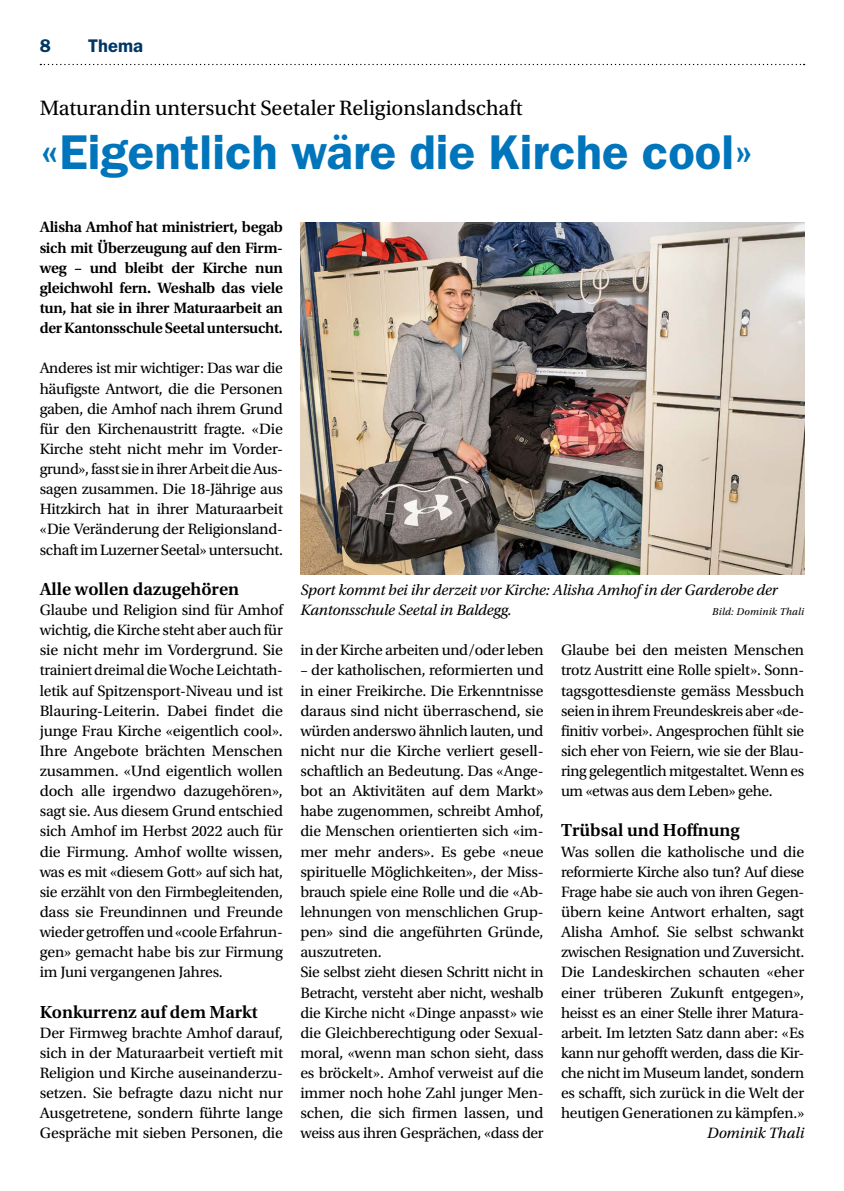
<style>
.page{position:relative;width:844px;height:1191px;background:#fff}
.page>*{position:absolute;margin:0;border:0;box-sizing:border-box;transform-origin:0 0}
.t1{font:600 49px "ITC Franklin Gothic Std";color:#0075bb}
.t2{font:21.88px "Utopia Std";color:#000}
.t3{font:600 18.38px "Utopia Std";color:#000}
.t4{font:600 18.38px "ITC Franklin Gothic Std";letter-spacing:.005em;color:#003664}
.t5{font:15.75px/20.1px "Utopia Std";letter-spacing:-.01em;color:#000;text-align:justify}
.t6{font:600 15.75px/20.1px "Utopia Std";letter-spacing:-.02em;color:#000;text-align:justify}
.t7{font:italic 15.75px/20.1px "Utopia Std";letter-spacing:-.01em;color:#000}
.t8{font:italic 10.5px "Utopia Std";letter-spacing:.02em;color:#000}
</style>
<div class="page">
<img style="left:300px;top:222px;width:504px;height:352px">
<svg style="left:40px;top:64px;width:764px;height:1px"></svg>
<p class="t4" style="left:40px;top:35px;width:13px">8</p>
<p class="t4" style="left:88px;top:35px;width:57px">Thema</p>
<h2 class="t2" style="left:40px;top:96px;width:484px">Maturandin untersucht Seetaler Religionslandschaft</h2>
<h1 class="t1" style="left:40px;top:123px;width:715px">«Eigentlich wäre die Kirche cool»</h1>
<p class="t6" style="left:40px;top:217px;width:245px">Alisha Amhof hat ministriert, begab sich mit Überzeugung auf den Firm&shy;weg – und bleibt der Kirche nun gleichwohl fern. Weshalb das viele tun, hat sie in ihrer Maturaarbeit an der Kantonsschule Seetal untersucht.</p>
<p class="t5" style="left:40px;top:358px;width:245px">Anderes ist mir wichtiger: Das war die häufigste Antwort, die die Personen gaben, die Amhof nach ihrem Grund für den Kirchenaustritt fragte. «Die Kirche steht nicht mehr im Vorder&shy;grund», fasst sie in ihrer Arbeit die Aus&shy;sagen zusammen. Die 18-Jährige aus Hitzkirch hat in ihrer Maturaarbeit «Die Veränderung der Religionsland&shy;schaft im Luzerner Seetal» untersucht.</p>
<p class="t3" style="left:40px;top:578px;width:201px">Alle wollen dazugehören</p>
<p class="t5" style="left:40px;top:600px;width:245px">Glaube und Religion sind für Amhof wichtig, die Kirche steht aber auch für sie nicht mehr im Vordergrund. Sie trainiert dreimal die Woche Leichtath&shy;letik auf Spitzensport-Niveau und ist Blauring-Leiterin. Dabei findet die junge Frau Kirche «eigentlich cool».<br>Ihre Angebote brächten Menschen zusammen. «Und eigentlich wollen doch alle irgendwo dazugehören», sagt sie. Aus diesem Grund entschied sich Amhof im Herbst 2022 auch für die Firmung. Amhof wollte wissen, was es mit «diesem Gott» auf sich hat, sie erzählt von den Firmbegleitenden, dass sie Freundinnen und Freunde wieder getroffen und «coole Erfahrun&shy;gen» gemacht habe bis zur Firmung im Juni vergangenen Jahres.</p>
<p class="t3" style="left:40px;top:1001px;width:219px">Konkurrenz auf dem Markt</p>
<p class="t5" style="left:40px;top:1022px;width:245px">Der Firmweg brachte Amhof darauf, sich in der Maturaarbeit vertieft mit Religion und Kirche auseinanderzu&shy;setzen. Sie befragte dazu nicht nur Ausgetretene, sondern führte lange Gespräche mit sieben Personen, die</p>
<p class="t7" style="left:300px;top:580px;width:478px">Sport kommt bei ihr derzeit vor Kirche: Alisha Amhof in der Garderobe der<br>Kantonsschule Seetal in Baldegg.</p>
<p class="t8" style="left:712px;top:606px;width:93px">Bild: Dominik Thali</p>
<p class="t5" style="left:300px;top:640px;width:245px">in der Kirche arbeiten und/oder leben</p>
<p class="t5" style="left:300px;top:660px;width:245px;text-align:left">– der katholischen, reformierten und in einer Freikirche. Die Erkenntnisse daraus sind nicht überraschend, sie würden anderswo ähnlich lauten, und nicht nur die Kirche verliert gesell&shy;schaftlich an Bedeutung. Das «Ange&shy;bot an Aktivitäten auf dem Markt» habe zugenommen, schreibt Amhof, die Menschen orientierten sich «im&shy;mer mehr anders». Es gebe «neue spirituelle Möglichkeiten», der Miss&shy;brauch spiele eine Rolle und die «Ab&shy;lehnungen von menschlichen Grup&shy;pen» sind die angeführten Gründe, auszutreten.<br>Sie selbst zieht diesen Schritt nicht in Betracht, versteht aber nicht, weshalb die Kirche nicht «Dinge anpasst» wie die Gleichberechtigung oder Sexual&shy;moral, «wenn man schon sieht, dass es bröckelt». Amhof verweist auf die immer noch hohe Zahl junger Men&shy;schen, die sich firmen lassen, und weiss aus ihren Gesprächen, «dass der</p>
<p class="t5" style="left:561px;top:640px;width:245px">Glaube bei den meisten Menschen trotz Austritt eine Rolle spielt». Sonn&shy;tagsgottesdienste gemäss Messbuch seien in ihrem Freundeskreis aber «de&shy;finitiv vorbei». Angesprochen fühlt sie sich eher von Feiern, wie sie der Blau&shy;ring gelegentlich mitgestaltet. Wenn es um «etwas aus dem Leben» gehe.</p>
<p class="t3" style="left:561px;top:820px;width:180px">Trübsal und Hoffnung</p>
<p class="t5" style="left:561px;top:841px;width:245px">Was sollen die katholische und die reformierte Kirche also tun? Auf diese Frage habe sie auch von ihren Gegen&shy;übern keine Antwort erhalten, sagt Alisha Amhof. Sie selbst schwankt zwischen Resignation und Zuversicht.<br>Die Landeskirchen schauten «eher einer trüberen Zukunft entgegen», heisst es an einer Stelle ihrer Matura&shy;arbeit. Im letzten Satz dann aber: «Es kann nur gehofft werden, dass die Kir&shy;che nicht im Museum landet, sondern es schafft, sich zurück in die Welt der heutigen Generationen zu kämpfen.»</p>
<p class="t7" style="left:706px;top:1123px;width:99px">Dominik Thali</p>
</div>
